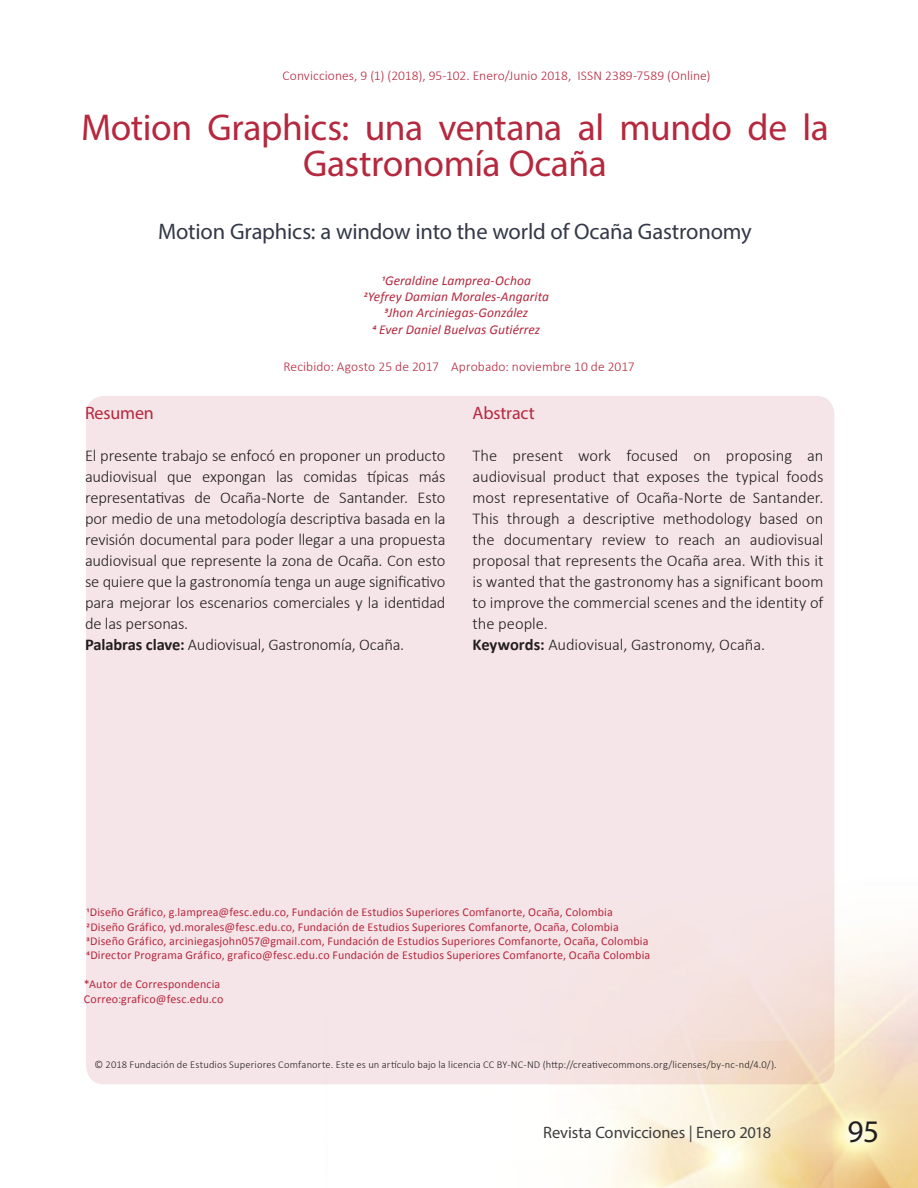
<style>
.page{position:relative;width:918px;height:1188px;background:#fff}
.page>*{position:absolute;margin:0;border:0;box-sizing:border-box;transform-origin:0 0}
.titulo{font:37.5px/36px "Myriad Pro";letter-spacing:-.015em;color:#b5283e;text-align:center}
.t1{font:31.5px "Myriad Pro";color:#231f20}
.titulo_ingles{font:22.5px "Myriad Pro";letter-spacing:-.01em;color:#343949}
.sub{font:18px "Myriad Pro";letter-spacing:-.01em;color:#b5283e}
.t2{font:300 16.5px/21px "Calibri";letter-spacing:-.01em;color:#231f20;text-align:justify}
.t3{font:16.5px "Myriad Pro";letter-spacing:-.005em;color:#3e3e3f}
.Sub2{font:300 13.5px "Calibri";letter-spacing:.005em;color:#b5283e}
.autor{font:italic 13.5px "Calibri";letter-spacing:.005em;color:#b5283e}
.Sub2-2{font:12px "Calibri";letter-spacing:.015em;color:#b5283e}
.Sub2-3{font:300 10.5px "Calibri";letter-spacing:.015em;color:#231f20}
.s1{font-weight:700}
</style>
<div class="page">
<img style="left:86px;top:396px;width:832px;height:792px">
<div style="left:86px;top:396px;width:748px;height:688px;background:#f6e5e8;border-radius:18px"></div>
<p class="Sub2" style="left:282px;top:67px;width:430px">Convicciones, 9 (1) (2018), 95-102. Enero/Junio 2018, ISSN 2389-7589 (Online)</p>
<p class="titulo" style="left:81px;top:109px;width:750px">Motion Graphics: una ventana al mundo de la<br>Gastronomía Ocaña</p>
<p class="titulo_ingles" style="left:158px;top:218px;width:595px">Motion Graphics: a window into the world of Ocaña Gastronomy</p>
<p class="autor" style="left:382px;top:271px;width:151px">1Geraldine Lamprea-Ochoa</p>
<p class="autor" style="left:363px;top:288px;width:187px">2Yefrey Damian Morales-Angarita</p>
<p class="autor" style="left:384px;top:304px;width:145px">3Jhon Arciniegas-González</p>
<p class="autor" style="left:372px;top:320px;width:169px">4 Ever Daniel Buelvas Gutiérrez</p>
<p class="Sub2" style="left:283px;top:358px;width:353px">Recibido: Agosto 25 de 2017 Aprobado: noviembre 10 de 2017</p>
<p class="sub" style="left:85px;top:401px;width:70px">Resumen</p>
<p class="t2" style="left:85px;top:444px;width:362px">El presente trabajo se enfocó en proponer un producto audiovisual que expongan las comidas típicas más representativas de Ocaña-Norte de Santander. Esto por medio de una metodología descriptiva basada en la revisión documental para poder llegar a una propuesta audiovisual que represente la zona de Ocaña. Con esto se quiere que la gastronomía tenga un auge significativo para mejorar los escenarios comerciales y la identidad de las personas.</p>
<p class="t2" style="left:85px;top:633px;width:321px"><span class="s1">Palabras clave:</span> Audiovisual, Gastronomía, Ocaña.</p>
<p class="sub" style="left:472px;top:401px;width:64px">Abstract</p>
<p class="t2" style="left:472px;top:444px;width:353px">The present work focused on proposing an audiovisual product that exposes the typical foods most representative of Ocaña-Norte de Santander.<br>This through a descriptive methodology based on the documentary review to reach an audiovisual proposal that represents the Ocaña area. With this it is wanted that the gastronomy has a significant boom to improve the commercial scenes and the identity of the people.</p>
<p class="t2" style="left:472px;top:633px;width:294px"><span class="s1">Keywords:</span> Audiovisual, Gastronomy, Ocaña.</p>
<p class="Sub2-2" style="left:87px;top:905px;width:528px">1Diseño Gráfico, g.lamprea@fesc.edu.co, Fundación de Estudios Superiores Comfanorte, Ocaña, Colombia</p>
<p class="Sub2-2" style="left:87px;top:919px;width:534px">2Diseño Gráfico, yd.morales@fesc.edu.co, Fundación de Estudios Superiores Comfanorte, Ocaña, Colombia</p>
<p class="Sub2-2" style="left:87px;top:933px;width:563px">3Diseño Gráfico, arciniegasjohn057@gmail.com, Fundación de Estudios Superiores Comfanorte, Ocaña, Colombia</p>
<p class="Sub2-2" style="left:87px;top:948px;width:565px">4Director Programa Gráfico, grafico@fesc.edu.co Fundación de Estudios Superiores Comfanorte, Ocaña Colombia</p>
<p class="Sub2-2" style="left:84px;top:977px;width:138px">*Autor de Correspondencia</p>
<p class="Sub2-2" style="left:84px;top:991px;width:141px">Correo:grafico@fesc.edu.co</p>
<p class="Sub2-3" style="left:94px;top:1058px;width:684px">© 2018 Fundación de Estudios Superiores Comfanorte. Este es un artículo bajo la licencia CC BY-NC-ND (http://creativecommons.org/licenses/by-nc-nd/4.0/).</p>
<p class="t3" style="left:543px;top:1123px;width:230px">Revista Convicciones | Enero 2018</p>
<h2 class="t1" style="left:848px;top:1112px;width:33px">95</h2>
</div>
